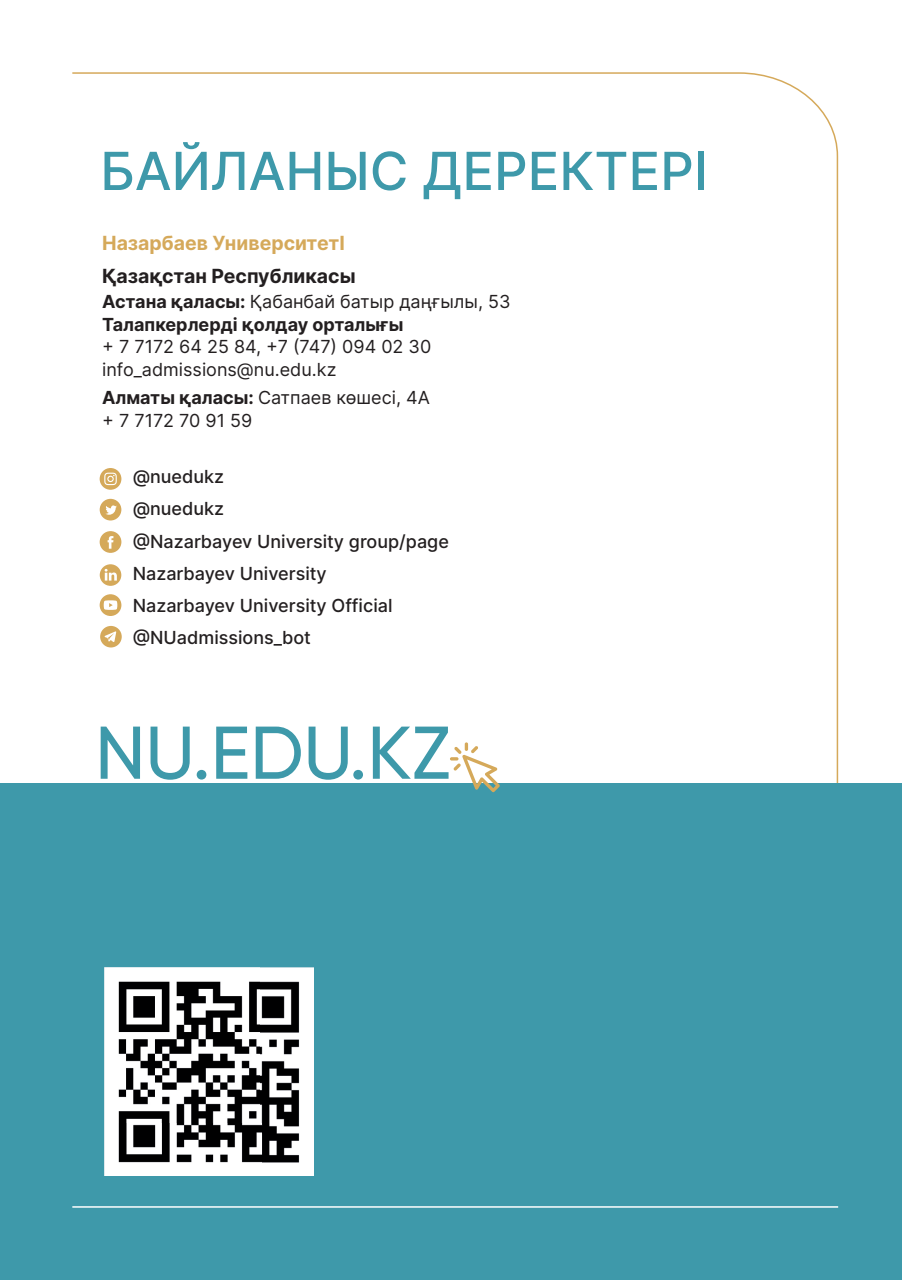
<style>
.page{position:relative;width:902px;height:1280px;background:#fff}
.page>*{position:absolute;margin:0;border:0;box-sizing:border-box;transform-origin:0 0}
.t1{font:500 74.55px "Gilroy";color:#3e99aa}
.t2{font:500 52.5px "Inter";color:#3e99aa}
.t3{font:700 19.5px "Inter";color:#d5a95a}
.t4{font:700 19.5px "Inter";color:#231f20}
.t5{font:500 18px/32.1px "Inter";color:#231f20}
.t6{font:18px/22.5px "Inter";color:#231f20}
.t7{font:700 18px/22.5px "Inter";color:#231f20}
.s1{font-weight:400}
.s2{font-weight:700}
</style>
<div class="page">
<svg style="left:71px;top:72px;width:767px;height:712px"></svg>
<div style="left:0;top:784px;width:901px;height:496px;background:#3e99aa"></div>
<hr style="left:72px;top:1206px;width:766px;height:2px;background:#fff">
<svg style="left:450px;top:742px;width:50px;height:50px"></svg>
<img style="left:105px;top:967px;width:208px;height:209px">
<svg style="left:100px;top:468px;width:21px;height:22px"></svg>
<svg style="left:100px;top:594px;width:21px;height:22px"></svg>
<svg style="left:100px;top:531px;width:21px;height:22px"></svg>
<svg style="left:100px;top:499px;width:21px;height:21px"></svg>
<svg style="left:100px;top:564px;width:21px;height:22px"></svg>
<div style="left:100px;top:626px;width:22px;height:21px;background:#d5a95a;border-radius:50%"></div>
<svg style="left:104px;top:631px;width:12px;height:11px"></svg>
<h2 class="t2" style="left:100px;top:132px;width:609px">БАЙЛАНЫС ДЕРЕКТЕРІ</h2>
<p class="t3" style="left:102px;top:228px;width:244px">Назарбаев УниверситетІ</p>
<p class="t4" style="left:102px;top:261px;width:255px">Қазақстан Республикасы</p>
<p class="t7" style="left:102px;top:290px;width:410px">Астана қаласы: <span class="s1">Қабанбай батыр даңғылы, 53<br></span>Талапкерлерді қолдау орталығы</p>
<p class="t6" style="left:102px;top:335px;width:330px">+ 7 7172 64 25 84, +7 (747) 094 02 30 info_admissions@nu.edu.kz</p>
<p class="t6" style="left:102px;top:386px;width:329px"><span class="s2">Алматы қаласы:</span> Сатпаев көшесі, 4А + 7 7172 70 91 59</p>
<p class="t5" style="left:133px;top:460px;width:318px">@nuedukz<br>@nuedukz<br>@Nazarbayev University group/page<br>Nazarbayev University<br>Nazarbayev University Official @NUadmissions_bot</p>
<h1 class="t1" style="left:95px;top:707px;width:357px">NU.EDU.KZ</h1>
</div>
